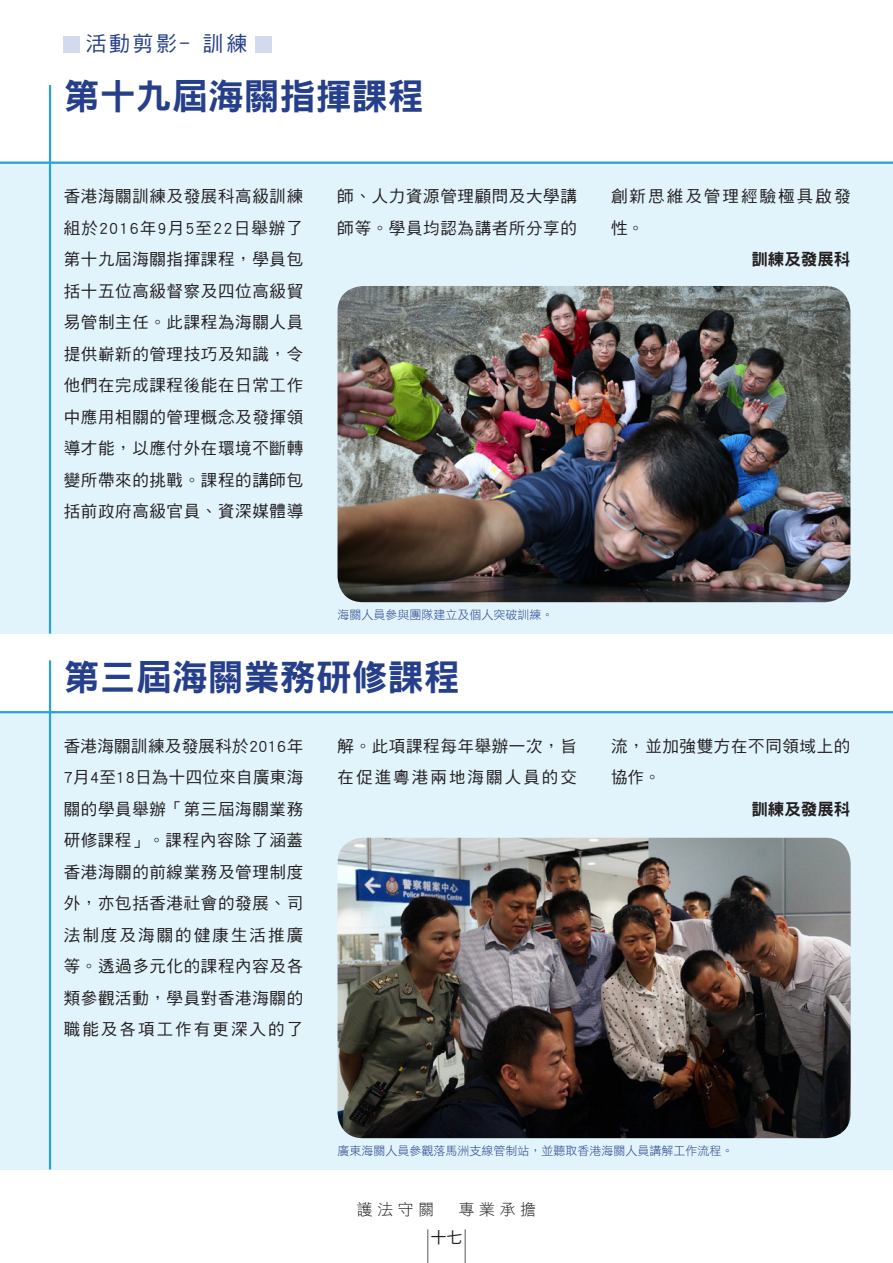
<style>
.page{position:relative;width:893px;height:1263px;background:#fff}
.page>*{position:absolute;margin:0;border:0;box-sizing:border-box;transform-origin:0 0}
.t1{font:36px "DF Hei Std W9";color:#263f8a}
.t2{font:21px "DF Hei Std W5";letter-spacing:.115em;color:#263f8a}
.t3{font:16.5px/31.5px "DF Hei Std W5";letter-spacing:.04em;color:#231f20;text-align:justify}
.t4{font:16.5px/31.5px "DF Hei Std W5";letter-spacing:.125em;color:#231f20}
.t5{font:16.5px "DF Hei Std W9";color:#231f20}
.t6{font:15.75px "DF Hei Std W3";letter-spacing:.3em;color:#231f20}
.t7{font:15.75px "DF Hei Std W5";color:#231f20}
.t8{font:12px "DF Hei Std W3";color:#263f8a}
</style>
<div class="page">
<hr style="left:427px;top:1229px;width:1px;height:34px;background:#57585a">
<hr style="left:465px;top:1229px;width:1px;height:34px;background:#57585a">
<div style="left:0;top:162px;width:893px;height:472px;background:#e1f4fc"></div>
<div style="left:0;top:711px;width:893px;height:458px;background:#e1f4fc"></div>
<hr style="left:49px;top:85px;width:2px;height:549px;background:#2aa2db">
<hr style="left:49px;top:660px;width:2px;height:509px;background:#2aa2db">
<hr style="left:0;top:162px;width:893px;height:2px;background:#2aa2db">
<hr style="left:0;top:711px;width:893px;height:2px;background:#2aa2db">
<img style="left:338px;top:286px;width:512px;height:316px">
<img style="left:338px;top:838px;width:513px;height:300px">
<div style="left:64px;top:36px;width:16px;height:16px;background:#d4daee"></div>
<div style="left:256px;top:36px;width:16px;height:16px;background:#d4daee"></div>
<p class="t2" style="left:86px;top:32px;width:163px">活動剪影﹣訓練</p>
<p class="t1" style="left:64px;top:76px;width:362px">第十九屆海關指揮課程</p>
<p class="t3" style="left:64px;top:180px;width:241px">香港海關訓練及發展科高級訓練組於2016年9月5至22日舉辦了第十九屆海關指揮課程，學員包括十五位高級督察及四位高級貿易管制主任。此課程為海關人員提供嶄新的管理技巧及知識，令他們在完成課程後能在日常工作中應用相關的管理概念及發揮領導才能，以應付外在環境不斷轉變所帶來的挑戰。課程的講師包括前政府高級官員、資深媒體導</p>
<p class="t3" style="left:338px;top:180px;width:241px">師、人力資源管理顧問及大學講師等。學員均認為講者所分享的</p>
<p class="t4" style="left:611px;top:180px;width:241px">創新思維及管理經驗極具啟發性。</p>
<p class="t5" style="left:751px;top:250px;width:100px">訓練及發展科</p>
<p class="t8" style="left:338px;top:608px;width:217px">海關人員參與團隊建立及個人突破訓練。</p>
<p class="t1" style="left:64px;top:657px;width:398px">第三屆海關業務研修課程</p>
<p class="t3" style="left:64px;top:730px;width:241px">香港海關訓練及發展科於2016年7月4至18日為十四位來自廣東海關的學員舉辦「第三屆海關業務研修課程」。課程內容除了涵蓋香港海關的前線業務及管理制度外，亦包括香港社會的發展、司法制度及海關的健康生活推廣等。透過多元化的課程內容及各類參觀活動，學員對香港海關的職能及各項工作有更深入的了</p>
<p class="t4" style="left:338px;top:730px;width:241px">解。此項課程每年舉辦一次，旨在促進粵港兩地海關人員的交</p>
<p class="t3" style="left:611px;top:730px;width:241px">流，並加強雙方在不同領域上的協作。</p>
<p class="t5" style="left:751px;top:800px;width:100px">訓練及發展科</p>
<p class="t8" style="left:338px;top:1144px;width:397px">廣東海關人員參觀落馬洲支線管制站，並聽取香港海關人員講解工作流程。</p>
<p class="t6" style="left:357px;top:1201px;width:79px">護法守關</p>
<p class="t6" style="left:459px;top:1201px;width:79px">專業承擔</p>
<p class="t7" style="left:431px;top:1229px;width:33px">十七</p>
</div>
